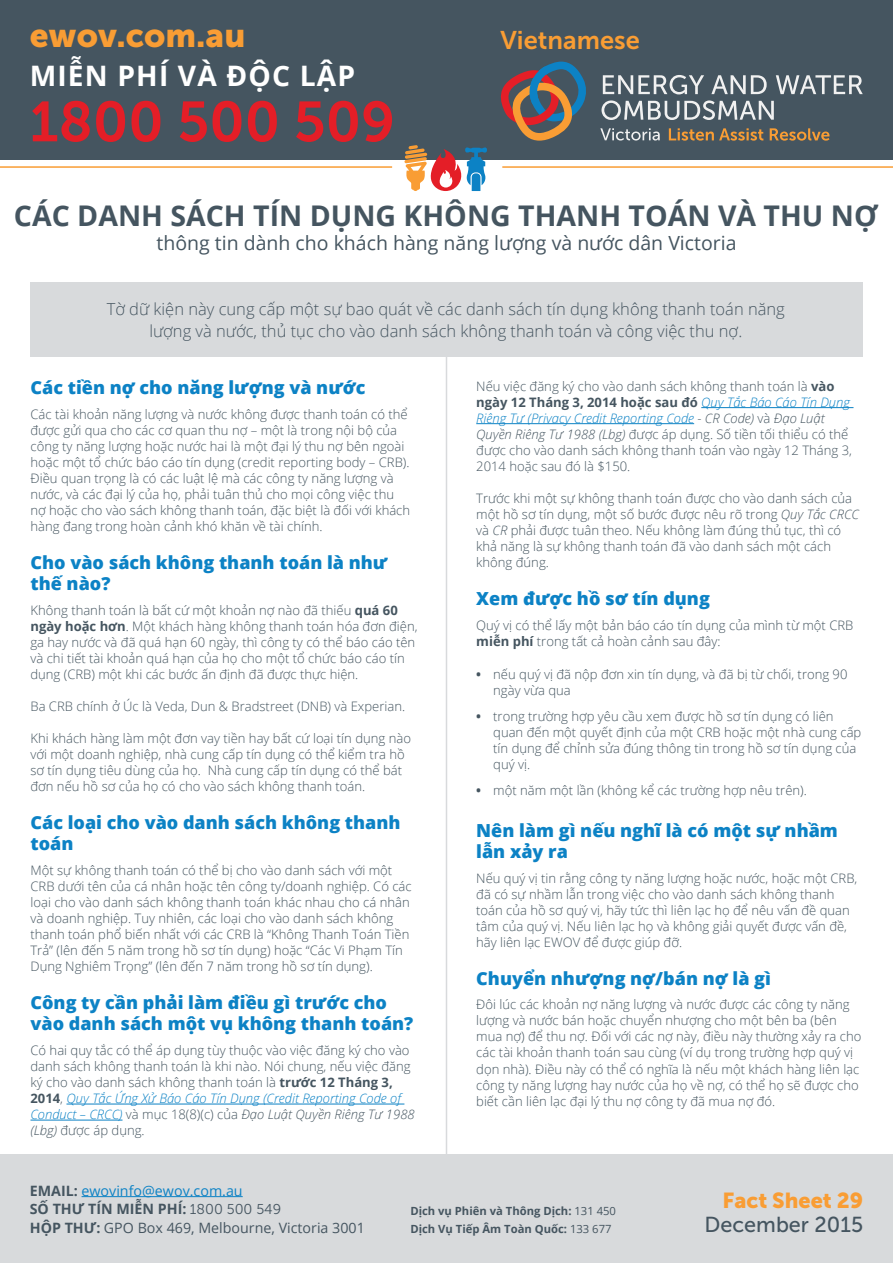
<style>
.page{position:relative;width:893px;height:1263px;background:#fff}
.page>*{position:absolute;margin:0;border:0;box-sizing:border-box;transform-origin:0 0}
.t1{font:56.25px "Museo Sans 700";color:#e41e27}
.t2{font:33.45px "Museo Sans 900";color:#f99d34}
.t3{font:700 28.5px "Open Sans";color:#455560}
.t4{font:700 28.2px "Open Sans";letter-spacing:.04em;color:#fff}
.t5{font:25.5px "Museo Sans 700";color:#f99d34}
.t6{font:21.6px "Museo Sans 500";color:#455560}
.t7{font:21.6px "Museo Sans 900";color:#f99d34}
.Sub-title{font:19.5px "Open Sans";color:#455560}
.Heading_One{font:800 18px/21px "Open Sans";color:#0c82c5}
.Synopsis{font:300 16.5px/22.5px "Open Sans";color:#455560;text-align:center}
.t8{font:14.25px "Open Sans";color:#455560}
.t9{font:14.25px "Open Sans";color:#0c82c5}
.t10{font:700 14.25px "Open Sans";color:#455560}
.t11{font:300 13.05px/16px "Open Sans";color:#455560}
.t12{font:700 11.25px "Open Sans";color:#455560}
.s1{font-weight:700}
.s2{font-style:italic;color:#0c82c5}
.s3{font-style:italic}
.s4{font-weight:700;color:#455560}
.s5{font-family:"Museo Sans 300";font-weight:400}
.s6{font-weight:400}
</style>
<div class="page">
<div style="left:0;top:0;width:893px;height:159px;background:#455560"></div>
<svg style="left:603px;top:75px;width:101px;height:19px"></svg>
<svg style="left:711px;top:75px;width:56px;height:19px"></svg>
<svg style="left:776px;top:75px;width:87px;height:19px"></svg>
<svg style="left:601px;top:100px;width:173px;height:20px"></svg>
<svg style="left:600px;top:128px;width:60px;height:13px"></svg>
<svg style="left:669px;top:128px;width:94px;height:13px"></svg>
<svg style="left:770px;top:128px;width:59px;height:13px"></svg>
<svg style="left:500px;top:62px;width:86px;height:79px"></svg>
<div style="left:0;top:1154px;width:893px;height:109px;background:#d8dadc"></div>
<hr style="left:446px;top:332px;width:1px;height:822px;background:#d8dadc">
<hr style="left:0;top:166px;width:392px;height:2px;background:#f99d34">
<hr style="left:502px;top:166px;width:391px;height:2px;background:#f99d34">
<svg style="left:404px;top:145px;width:83px;height:46px"></svg>
<hr style="left:82px;top:1196px;width:161px;height:1px;background:#0c82c5">
<hr style="left:66px;top:1104px;width:338px;height:1px;background:#0c82c5">
<hr style="left:30px;top:1120px;width:92px;height:1px;background:#0c82c5">
<hr style="left:701px;top:407px;width:152px;height:1px;background:#0c82c5">
<hr style="left:476px;top:423px;width:218px;height:1px;background:#0c82c5">
<div style="left:30px;top:283px;width:833px;height:74px;background:#d8dadc"></div>
<p class="t2" style="left:30px;top:16px;width:217px">ewov.com.au</p>
<h3 class="t5" style="left:500px;top:26px;width:141px">Vietnamese</h3>
<p class="t4" style="left:30px;top:56px;width:327px">MIỄN PHÍ VÀ ĐỘC LẬP</p>
<p class="t1" style="left:30px;top:91px;width:367px">1800 500 509</p>
<p class="t3" style="left:14px;top:196px;width:865px">CÁC DANH SÁCH TÍN DỤNG KHÔNG THANH TOÁN VÀ THU NỢ</p>
<p class="Sub-title" style="left:157px;top:230px;width:582px">thông tin dành cho khách hàng năng lượng và nước dân Victoria</p>
<p class="Synopsis" style="left:107px;top:297px;width:680px">Tờ dữ kiện này cung cấp một sự bao quát về các danh sách tín dụng không thanh toán năng lượng và nước, thủ tục cho vào danh sách không thanh toán và công việc thu nợ.</p>
<p class="Heading_One" style="left:30px;top:376px;width:337px">Các tiền nợ cho năng lượng và nước</p>
<p class="t11" style="left:30px;top:406px;width:381px">Các tài khoản năng lượng và nước không được thanh toán có thể được gửi qua cho các cơ quan thu nợ – một là trong nội bộ của công ty năng lượng hoặc nước hai là một đại lý thu nợ bên ngoài hoặc một tổ chức báo cáo tín dụng (credit reporting body – CRB).<br>Điều quan trọng là có các luật lệ mà các công ty năng lượng và nước, và các đại lý của họ, phải tuân thủ cho mọi công việc thu nợ hoặc cho vào sách không thanh toán, đặc biệt là đối với khách hàng đang trong hoàn cảnh khó khăn về tài chính.</p>
<p class="Heading_One" style="left:30px;top:551px;width:358px">Cho vào sách không thanh toán là như thế nào?</p>
<p class="t11" style="left:30px;top:602px;width:388px">Không thanh toán là bất cứ một khoản nợ nào đã thiếu <span class="s1">quá 60 ngày hoặc hơn</span>. Một khách hàng không thanh toán hóa đơn điện, ga hay nước và đã quá hạn 60 ngày, thì công ty có thể báo cáo tên và chi tiết tài khoản quá hạn của họ cho một tổ chức báo cáo tín dụng (CRB) một khi các bước ấn định đã được thực hiện.</p>
<p class="t11" style="left:30px;top:698px;width:376px">Ba CRB chính ở Úc là Veda, Dun &amp; Bradstreet (DNB) và Experian.</p>
<p class="t11" style="left:30px;top:730px;width:382px">Khi khách hàng làm một đơn vay tiền hay bất cứ loại tín dụng nào với một doanh nghiệp, nhà cung cấp tín dụng có thể kiểm tra hồ sơ tín dụng tiêu dùng của họ. Nhà cung cấp tín dụng có thể bát đơn nếu hồ sơ của họ có cho vào sách không thanh toán.</p>
<p class="Heading_One" style="left:30px;top:811px;width:372px">Các loại cho vào danh sách không thanh toán</p>
<p class="t11" style="left:30px;top:862px;width:383px">Một sự không thanh toán có thể bị cho vào danh sách với một CRB dưới tên của cá nhân hoặc tên công ty/doanh nghiệp. Có các loại cho vào danh sách không thanh toán khác nhau cho cá nhân và doanh nghiệp. Tuy nhiên, các loại cho vào danh sách không thanh toán phổ biến nhất với các CRB là “Không Thanh Toán Tiền Trả” (lên đến 5 năm trong hồ sơ tín dụng) hoặc “Các Vi Phạm Tín Dụng Nghiêm Trọng” (lên đến 7 năm trong hồ sơ tín dụng).</p>
<p class="Heading_One" style="left:30px;top:991px;width:384px">Công ty cần phải làm điều gì trước cho vào danh sách một vụ không thanh toán?</p>
<p class="t11" style="left:30px;top:1042px;width:386px">Có hai quy tắc có thể áp dụng tùy thuộc vào việc đăng ký cho vào danh sách không thanh toán là khi nào. Nói chung, nếu việc đăng ký cho vào danh sách không thanh toán là <span class="s1">trước 12 Tháng 3, 2014</span>, <span class="s2">Quy Tắc Ứng Xử Báo Cáo Tín Dụng (Credit Reporting Code of Conduct – CRCC)</span> và mục 18(8)(c) của <span class="s3">Đạo Luật Quyền Riêng Tư 1988 (Lbg)</span> được áp dụng.</p>
<p class="t11" style="left:476px;top:377px;width:377px">Nếu việc đăng ký cho vào danh sách không thanh toán là <span class="s1">vào ngày 12 Tháng 3, 2014 hoặc sau đó</span> <span class="s2">Quy Tắc Báo Cáo Tín Dụng Riêng Tư (Privacy Credit Reporting Code</span> <span class="s3">- CR Code)</span> và <span class="s3">Đạo Luật Quyền Riêng Tư 1988 (Lbg)</span> được áp dụng. Số tiền tối thiểu có thể được cho vào danh sách không thanh toán vào ngày 12 Tháng 3, 2014 hoặc sau đó là $150.</p>
<p class="t11" style="left:476px;top:490px;width:384px">Trước khi một sự không thanh toán được cho vào danh sách của một hồ sơ tín dụng, một số bước được nêu rõ trong <span class="s3">Quy Tắc CRCC </span>và <span class="s3">CR</span> phải được tuân theo. Nếu không làm đúng thủ tục, thì có khả năng là sự không thanh toán đã vào danh sách một cách không đúng.</p>
<p class="Heading_One" style="left:476px;top:587px;width:235px">Xem được hồ sơ tín dụng</p>
<p class="t11" style="left:476px;top:617px;width:379px">Quý vị có thể lấy một bản báo cáo tín dụng của mình từ một CRB <span class="s1">miễn phí</span> trong tất cả hoàn cảnh sau đây:</p>
<p class="t11" style="left:493px;top:666px;width:356px;text-indent:-17px"><span class="s1">•</span> nếu quý vị đã nộp đơn xin tín dụng, và đã bị từ chối, trong 90 ngày vừa qua</p>
<p class="t11" style="left:493px;top:708px;width:370px;text-indent:-17px"><span class="s1">•</span> trong trường hợp yêu cầu xem được hồ sơ tín dụng có liên quan đến một quyết định của một CRB hoặc một nhà cung cấp tín dụng để chỉnh sửa đúng thông tin trong hồ sơ tín dụng của quý vị.</p>
<p class="t11" style="left:476px;top:782px;width:332px"><span class="s1">•</span> một năm một lần (không kể các trường hợp nêu trên).</p>
<p class="Heading_One" style="left:476px;top:819px;width:363px">Nên làm gì nếu nghĩ là có một sự nhầm lẫn xảy ra</p>
<p class="t11" style="left:476px;top:869px;width:383px">Nếu quý vị tin rằng công ty năng lượng hoặc nước, hoặc một CRB, đã có sự nhầm lẫn trong việc cho vào danh sách không thanh toán của hồ sơ quý vị, hãy tức thì liên lạc họ để nêu vấn đề quan tâm của quý vị. Nếu liên lạc họ và không giải quyết được vấn đề, hãy liên lạc EWOV để được giúp đỡ.</p>
<p class="Heading_One" style="left:476px;top:967px;width:296px">Chuyển nhượng nợ/bán nợ là gì</p>
<p class="t11" style="left:476px;top:996px;width:387px">Đôi lúc các khoản nợ năng lượng và nước được các công ty năng lượng và nước bán hoặc chuyển nhượng cho một bên ba (bên mua nợ) để thu nợ. Đối với các nợ này, điều này thường xảy ra cho các tài khoản thanh toán sau cùng (ví dụ trong trường hợp quý vị dọn nhà). Điều này có thể có nghĩa là nếu một khách hàng liên lạc công ty năng lượng hay nước của họ về nợ, có thể họ sẽ được cho biết cần liên lạc đại lý thu nợ công ty đã mua nợ đó.</p>
<p class="t9" style="left:30px;top:1180px;width:214px"><span class="s4">EMAIL:</span> ewovinfo@ewov.com.au</p>
<p class="t8" style="left:30px;top:1218px;width:337px"><span class="s1">HỘP THƯ:</span> GPO Box 469, Melbourne, Victoria 3001</p>
<p class="t10" style="left:30px;top:1199px;width:253px">SỐ THƯ TÍN MIỄN PHÍ: <span class="s5">1800 500 549</span></p>
<p class="t12" style="left:410px;top:1203px;width:207px">Dịch vụ Phiên và Thông Dịch: <span class="s6">131 450</span></p>
<p class="t12" style="left:410px;top:1221px;width:203px">Dịch Vụ Tiếp Âm Toàn Quốc: <span class="s6">133 677</span></p>
<p class="t7" style="left:723px;top:1188px;width:142px">Fact Sheet 29</p>
<p class="t6" style="left:704px;top:1213px;width:160px">December 2015</p>
</div>
